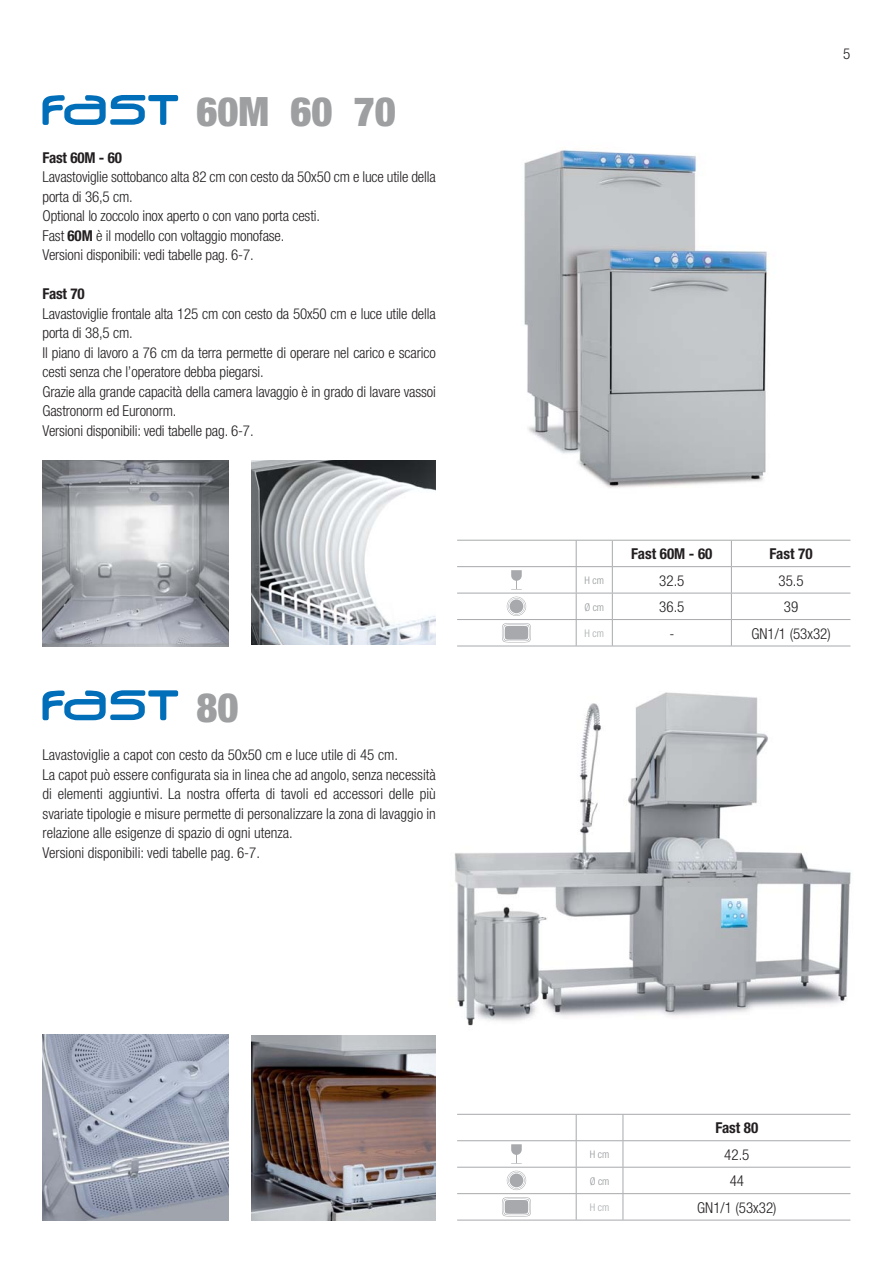
<style>
.page{position:relative;width:893px;height:1263px;background:#fff}
.page>*{position:absolute;margin:0;border:0;box-sizing:border-box;transform-origin:0 0}
.t1{font:900 condensed 40.5px "Helvetica Neue";color:#9d9fa1}
.t2{font:300 condensed 15px/19.5px "Helvetica Neue";letter-spacing:-.01em;color:#231f20}
.t3{font:700 condensed 15px "Helvetica Neue";letter-spacing:-.01em;color:#231f20}
.t4{font:300 condensed 10.5px "Helvetica Neue";color:#939598}
.t5{font:300 condensed 10.5px "Helvetica Neue";color:#a7a9ac}
.s1{font-weight:700}
</style>
<div class="page">
<img style="left:347px;top:692px;width:504px;height:344px">
<img style="left:524px;top:147px;width:244px;height:341px">
<hr style="left:457px;top:540px;width:155px;height:1px;background:#a7a9ac">
<hr style="left:612px;top:540px;width:119px;height:1px;background:#a7a9ac">
<hr style="left:731px;top:540px;width:119px;height:1px;background:#a7a9ac">
<hr style="left:457px;top:566px;width:155px;height:1px;background:#a7a9ac">
<hr style="left:612px;top:566px;width:119px;height:1px;background:#a7a9ac">
<hr style="left:731px;top:566px;width:119px;height:1px;background:#a7a9ac">
<hr style="left:457px;top:593px;width:155px;height:1px;background:#a7a9ac">
<hr style="left:612px;top:593px;width:119px;height:1px;background:#a7a9ac">
<hr style="left:731px;top:593px;width:119px;height:1px;background:#a7a9ac">
<hr style="left:457px;top:619px;width:155px;height:1px;background:#a7a9ac">
<svg style="left:576px;top:541px;width:1px;height:105px"></svg>
<hr style="left:612px;top:619px;width:119px;height:1px;background:#a7a9ac">
<svg style="left:612px;top:541px;width:1px;height:105px"></svg>
<hr style="left:731px;top:619px;width:119px;height:1px;background:#a7a9ac">
<svg style="left:731px;top:541px;width:1px;height:105px"></svg>
<hr style="left:457px;top:646px;width:393px;height:1px;background:#a7a9ac">
<svg style="left:511px;top:570px;width:11px;height:19px"></svg>
<svg style="left:507px;top:597px;width:19px;height:19px"></svg>
<svg style="left:508px;top:598px;width:17px;height:17px"></svg>
<div style="left:508px;top:597px;width:17px;height:18px;border:1px solid #fff;border-radius:50%"></div>
<div style="left:509px;top:599px;width:15px;height:15px;border:1px solid #fff;border-radius:50%"></div>
<svg style="left:502px;top:623px;width:29px;height:19px"></svg>
<svg style="left:43px;top:690px;width:135px;height:30px"></svg>
<svg style="left:43px;top:95px;width:135px;height:30px"></svg>
<hr style="left:457px;top:1114px;width:166px;height:1px;background:#a7a9ac">
<hr style="left:623px;top:1114px;width:227px;height:1px;background:#a7a9ac">
<hr style="left:457px;top:1140px;width:166px;height:1px;background:#a7a9ac">
<hr style="left:623px;top:1140px;width:227px;height:1px;background:#a7a9ac">
<hr style="left:457px;top:1167px;width:166px;height:1px;background:#a7a9ac">
<hr style="left:623px;top:1167px;width:227px;height:1px;background:#a7a9ac">
<hr style="left:457px;top:1193px;width:166px;height:1px;background:#a7a9ac">
<svg style="left:576px;top:1115px;width:1px;height:105px"></svg>
<hr style="left:623px;top:1193px;width:227px;height:1px;background:#a7a9ac">
<svg style="left:623px;top:1115px;width:1px;height:105px"></svg>
<hr style="left:457px;top:1220px;width:393px;height:1px;background:#a7a9ac">
<svg style="left:511px;top:1144px;width:11px;height:19px"></svg>
<svg style="left:507px;top:1171px;width:19px;height:19px"></svg>
<svg style="left:508px;top:1172px;width:17px;height:17px"></svg>
<div style="left:508px;top:1171px;width:17px;height:18px;border:1px solid #fff;border-radius:50%"></div>
<div style="left:509px;top:1173px;width:15px;height:15px;border:1px solid #fff;border-radius:50%"></div>
<svg style="left:502px;top:1197px;width:29px;height:19px"></svg>
<img style="left:43px;top:460px;width:186px;height:186px">
<img style="left:251px;top:460px;width:185px;height:185px">
<img style="left:251px;top:1036px;width:185px;height:184px">
<img style="left:43px;top:1034px;width:186px;height:186px">
<h1 class="t1" style="left:196px;top:97px;width:201px">60M 60 70</h1>
<p class="t3" style="left:43px;top:152px;width:81px">Fast 60M - 60</p>
<p class="t2" style="left:43px;top:168px;width:395px">Lavastoviglie sottobanco alta 82 cm con cesto da 50x50 cm e luce utile della porta di 36,5 cm.<br>Optional lo zoccolo inox aperto o con vano porta cesti.<br>Fast <span class="s1">60M</span> è il modello con voltaggio monofase.<br>Versioni disponibili: vedi tabelle pag. 6-7.</p>
<p class="t3" style="left:43px;top:288px;width:44px">Fast 70</p>
<p class="t2" style="left:43px;top:305px;width:395px">Lavastoviglie frontale alta 125 cm con cesto da 50x50 cm e luce utile della porta di 38,5 cm.<br>Il piano di lavoro a 76 cm da terra permette di operare nel carico e scarico cesti senza che l’operatore debba piegarsi.<br>Grazie alla grande capacità della camera lavaggio è in grado di lavare vassoi Gastronorm ed Euronorm.<br>Versioni disponibili: vedi tabelle pag. 6-7.</p>
<h1 class="t1" style="left:196px;top:693px;width:44px">80</h1>
<p class="t2" style="left:43px;top:746px;width:395px">Lavastoviglie a capot con cesto da 50x50 cm e luce utile di 45 cm.<br>La capot può essere configurata sia in linea che ad angolo, senza necessità di elementi aggiuntivi. La nostra offerta di tavoli ed accessori delle più svariate tipologie e misure permette di personalizzare la zona di lavaggio in relazione alle esigenze di spazio di ogni utenza.<br>Versioni disponibili: vedi tabelle pag. 6-7.</p>
<p class="t2" style="left:843px;top:45px;width:9px">5</p>
<p class="t3" style="left:631px;top:548px;width:83px">Fast 60M - 60</p>
<p class="t3" style="left:770px;top:548px;width:44px">Fast 70</p>
<p class="t4" style="left:584px;top:576px;width:21px">H cm</p>
<p class="t2" style="left:659px;top:572px;width:27px">32.5</p>
<p class="t2" style="left:778px;top:572px;width:27px">35.5</p>
<p class="t4" style="left:584px;top:603px;width:21px">Ø cm</p>
<p class="t2" style="left:659px;top:598px;width:27px">36.5</p>
<p class="t2" style="left:784px;top:598px;width:16px">39</p>
<p class="t5" style="left:584px;top:629px;width:21px">H cm</p>
<p class="t2" style="left:669px;top:625px;width:6px">-</p>
<p class="t2" style="left:751px;top:625px;width:81px">GN1/1 (53x32)</p>
<p class="t3" style="left:715px;top:1122px;width:44px">Fast 80</p>
<p class="t4" style="left:590px;top:1150px;width:21px">H cm</p>
<p class="t2" style="left:724px;top:1146px;width:27px">42.5</p>
<p class="t4" style="left:590px;top:1177px;width:21px">Ø cm</p>
<p class="t2" style="left:730px;top:1172px;width:16px">44</p>
<p class="t5" style="left:590px;top:1203px;width:21px">H cm</p>
<p class="t2" style="left:697px;top:1199px;width:81px">GN1/1 (53x32)</p>
</div>
